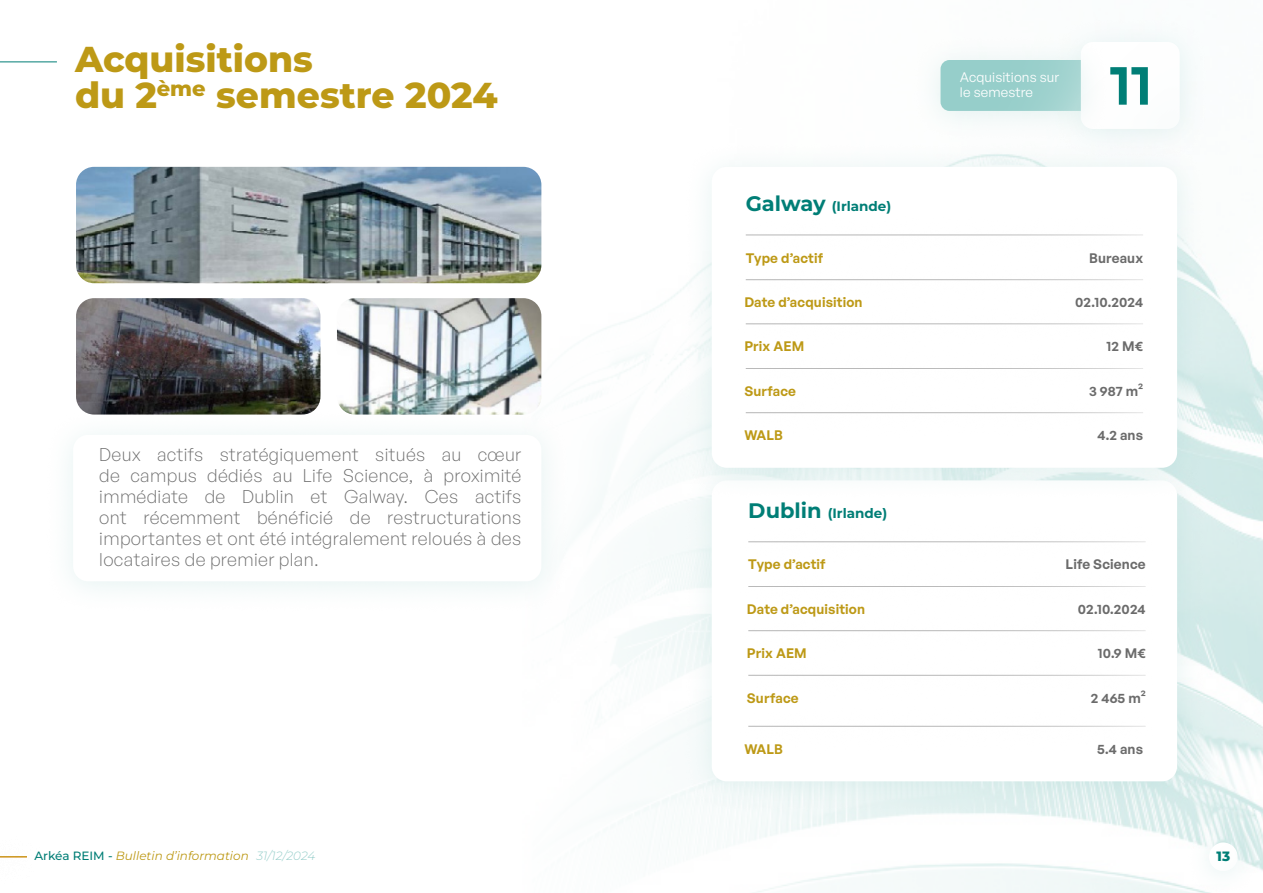
<style>
.page{position:relative;width:1263px;height:893px;background:#fff}
.page>*{position:absolute;margin:0;border:0;box-sizing:border-box;transform-origin:0 0}
.Numbers_NoFilet{font:900 50.7px "Satoshi";color:#007e76}
.Style_de_paragraphe_1{font:800 36px "Montserrat";color:#bd9916}
.Valeur_Bold{font:300 18px/21px "General Sans";letter-spacing:.02em;color:#6b6b6b;text-align:justify}
.Catégorie{font:600 13.5px "General Sans";letter-spacing:.01em;color:#bd9916}
.Valeur_Bold-2{font:600 13.5px "General Sans";letter-spacing:.01em;color:#6b6b6b}
.Titres_Violet{font:700 13.5px "Montserrat";color:#007e76}
.Légendes{font:13.5px/15px "General Sans";letter-spacing:.01em;color:#fff}
.t1{font:800 13.5px "Montserrat";color:#007e76}
.t2{font:italic 12px "Montserrat";color:#bd9916}
.s1{font-size:21px}
.s2{font-weight:500;font-style:normal;color:#007e76}
.s3{font-weight:300;color:#96ceca}
</style>
<div class="page">
<img style="left:133px;top:166px;width:1130px;height:727px">
<div style="left:1186px;top:822px;width:74px;height:71px;background:#96ceca;opacity:.25"></div>
<div style="left:1209px;top:842px;width:29px;height:29px;background:#fff;border-radius:50%"></div>
<svg style="left:0;top:856px;width:27px;height:1px"></svg>
<hr style="left:0;top:62px;width:57px;height:1px;background:#007e76">
<div style="left:1053px;top:17px;width:155px;height:143px;background:#f8fbfb"></div>
<div style="left:1081px;top:42px;width:99px;height:87px;background:#fff;border-radius:12px"></div>
<div style="left:912px;top:35px;width:197px;height:107px;background:#fafcfb"></div>
<svg style="left:940px;top:60px;width:141px;height:51px;background:#9bd0cc"></svg>
<div style="left:684px;top:455px;width:521px;height:357px;background:#96ceca;opacity:.25"></div>
<div style="left:712px;top:480px;width:465px;height:301px;background:#fff;border-radius:15px"></div>
<div style="left:45px;top:410px;width:525px;height:202px;background:#fbfdfd"></div>
<div style="left:73px;top:435px;width:468px;height:146px;background:#fff;border-radius:15px"></div>
<img style="left:337px;top:298px;width:204px;height:117px">
<img style="left:76px;top:167px;width:465px;height:116px">
<img style="left:76px;top:298px;width:244px;height:117px">
<hr style="left:748px;top:726px;width:398px;height:1px;background:#b5b5b5">
<hr style="left:748px;top:675px;width:398px;height:1px;background:#b5b5b5">
<hr style="left:748px;top:630px;width:398px;height:1px;background:#b5b5b5">
<hr style="left:748px;top:586px;width:398px;height:1px;background:#b5b5b5">
<hr style="left:748px;top:541px;width:398px;height:1px;background:#b5b5b5">
<div style="left:684px;top:142px;width:521px;height:357px;background:#96ceca;opacity:.25"></div>
<div style="left:712px;top:167px;width:465px;height:301px;background:#fff;border-radius:15px"></div>
<hr style="left:746px;top:412px;width:397px;height:1px;background:#b5b5b5">
<hr style="left:746px;top:368px;width:397px;height:1px;background:#b5b5b5">
<hr style="left:746px;top:324px;width:397px;height:1px;background:#b5b5b5">
<hr style="left:746px;top:279px;width:397px;height:1px;background:#b5b5b5">
<hr style="left:746px;top:235px;width:397px;height:1px;background:#b5b5b5">
<p class="Style_de_paragraphe_1" style="left:75px;top:33px;width:239px">Acquisitions</p>
<p class="Style_de_paragraphe_1" style="left:75px;top:69px;width:424px">du 2<sup>ème</sup> semestre 2024</p>
<p class="Valeur_Bold" style="left:99px;top:443px;width:423px">Deux actifs stratégiquement situés au cœur de campus dédiés au Life Science, à proximité immédiate de Dublin et Galway. Ces actifs ont récemment bénéficié de restructurations importantes et ont été intégralement reloués à des locataires de premier plan.</p>
<p class="Titres_Violet" style="left:746px;top:197px;width:147px"><span class="s1">Galway</span> (Irlande)</p>
<p class="Légendes" style="left:960px;top:69px;width:101px">Acquisitions sur le semestre</p>
<p class="Numbers_NoFilet" style="left:1108px;top:47px;width:45px">11</p>
<p class="Catégorie" style="left:746px;top:249px;width:79px">Type d’actif</p>
<p class="Valeur_Bold-2" style="left:1089px;top:249px;width:55px">Bureaux</p>
<p class="Catégorie" style="left:744px;top:293px;width:120px">Date d’acquisition</p>
<p class="Valeur_Bold-2" style="left:1075px;top:293px;width:69px">02.10.2024</p>
<p class="Catégorie" style="left:744px;top:337px;width:61px">Prix AEM</p>
<p class="Valeur_Bold-2" style="left:1106px;top:337px;width:38px">12 M€</p>
<p class="Catégorie" style="left:744px;top:382px;width:53px">Surface</p>
<p class="Valeur_Bold-2" style="left:1089px;top:382px;width:56px">3 987 m²</p>
<p class="Catégorie" style="left:744px;top:427px;width:40px">WALB</p>
<p class="Valeur_Bold-2" style="left:1097px;top:427px;width:47px">4.2 ans</p>
<p class="Titres_Violet" style="left:748px;top:504px;width:140px"><span class="s1">Dublin</span> (Irlande)</p>
<p class="Catégorie" style="left:748px;top:556px;width:79px">Type d’actif</p>
<p class="Valeur_Bold-2" style="left:1065px;top:556px;width:82px">Life Science</p>
<p class="Catégorie" style="left:747px;top:600px;width:120px">Date d’acquisition</p>
<p class="Valeur_Bold-2" style="left:1078px;top:600px;width:69px">02.10.2024</p>
<p class="Catégorie" style="left:747px;top:644px;width:61px">Prix AEM</p>
<p class="Valeur_Bold-2" style="left:1098px;top:644px;width:49px">10.9 M€</p>
<p class="Catégorie" style="left:747px;top:689px;width:53px">Surface</p>
<p class="Valeur_Bold-2" style="left:1091px;top:689px;width:56px">2 465 m²</p>
<p class="Catégorie" style="left:744px;top:740px;width:40px">WALB</p>
<p class="Valeur_Bold-2" style="left:1097px;top:740px;width:47px">5.4 ans</p>
<p class="t2" style="left:34px;top:848px;width:282px"><span class="s2">Arkéa REIM -</span> Bulletin d’information <span class="s3">31/12/2024</span></p>
<p class="t1" style="left:1216px;top:846px;width:15px">13</p>
</div>
